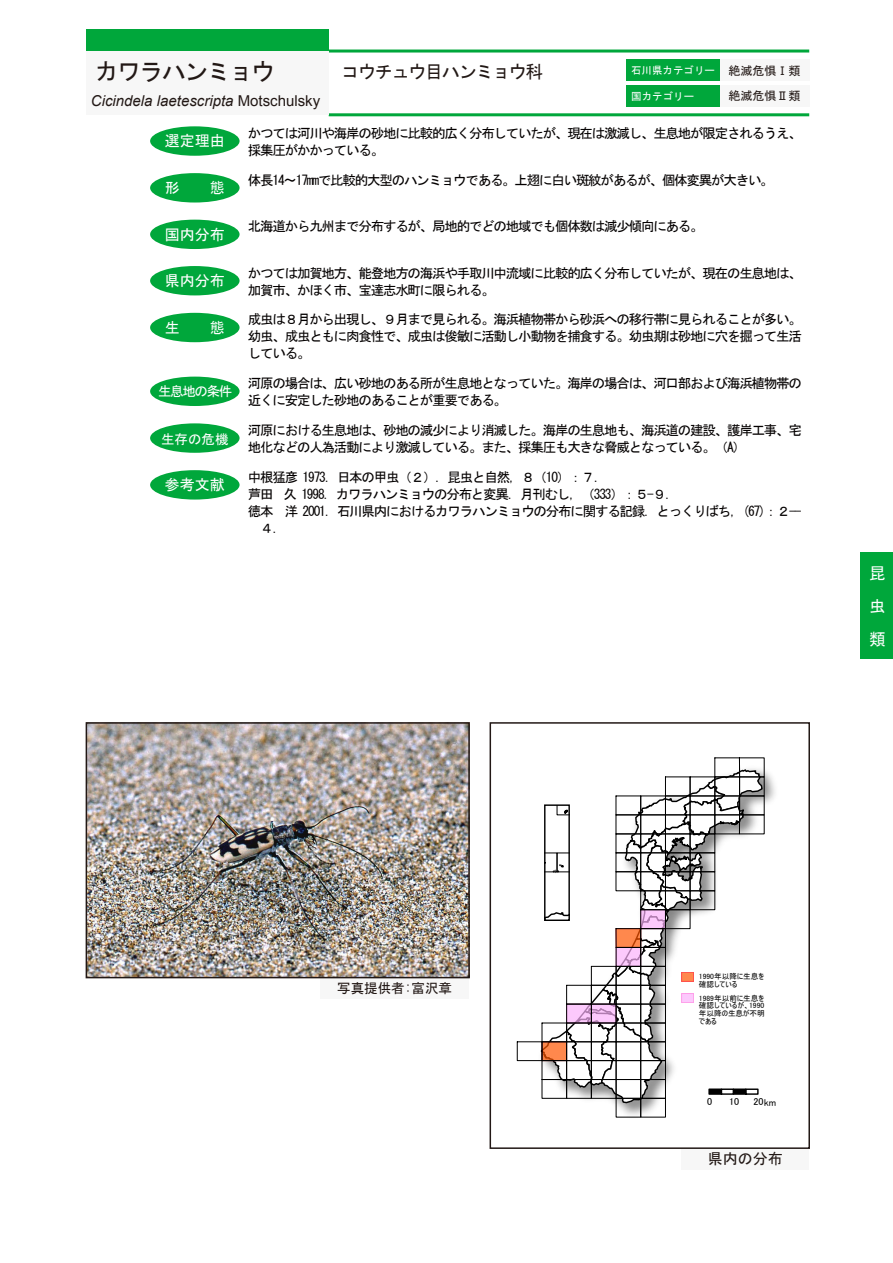
<style>
.page{position:relative;width:893px;height:1263px;background:#fff}
.page>*{position:absolute;margin:0;border:0;box-sizing:border-box;transform-origin:0 0}
.t1{font:24px "MS Gothic";letter-spacing:-.07em;color:#221815}
.t2{font:18px "MS Gothic";letter-spacing:-.07em;color:#221815}
.t3{font:16.5px/33px "MS Gothic";color:#fff;text-align:justify}
.t4{font:italic 15px "Arial";color:#221815}
.t5{font:15px "MS Gothic";color:#fff}
.t6{font:15px "MS Gothic";color:#221815}
.t7{font:13.5px/17px "MS Gothic";letter-spacing:-.09em;color:#040000}
.t8{font:13.5px "MS Gothic";letter-spacing:-.1em;color:#fff}
.t9{font:13.5px "MS Gothic";color:#221815}
.t10{font:12px "MS Gothic";color:#221815}
.t11{font:10.5px "MS Gothic";color:#fff}
.t12{font:10.05px "MS UI Gothic";color:#000}
.t13{font:7.65px/7.6px "MS UI Gothic";color:#000}
.s1{font-size:12px;color:#221815}
.s2{font-style:normal}
</style>
<div class="page">
<div style="left:720px;top:60px;width:89px;height:21px;background:#f7f7f7"></div>
<hr style="left:329px;top:50px;width:480px;height:3px;background:#00a73b">
<hr style="left:329px;top:113px;width:480px;height:3px;background:#00a73b">
<div style="left:626px;top:60px;width:94px;height:21px;background:#00a73b"></div>
<div style="left:86px;top:30px;width:243px;height:21px;background:#00a73b"></div>
<div style="left:86px;top:51px;width:243px;height:64px;background:#f7f7f7"></div>
<div style="left:720px;top:85px;width:89px;height:21px;background:#f7f7f7"></div>
<div style="left:626px;top:85px;width:94px;height:21px;background:#00a73b"></div>
<div style="left:150px;top:220px;width:90px;height:29px;background:#00a73b;border-radius:50%"></div>
<div style="left:150px;top:266px;width:90px;height:29px;background:#00a73b;border-radius:50%"></div>
<div style="left:150px;top:173px;width:90px;height:29px;background:#00a73b;border-radius:50%"></div>
<div style="left:150px;top:126px;width:90px;height:30px;background:#00a73b;border-radius:50%"></div>
<div style="left:150px;top:313px;width:90px;height:29px;background:#00a73b;border-radius:50%"></div>
<div style="left:150px;top:423px;width:90px;height:30px;background:#00a73b;border-radius:50%"></div>
<div style="left:150px;top:470px;width:90px;height:30px;background:#00a73b;border-radius:50%"></div>
<div style="left:150px;top:377px;width:90px;height:29px;background:#00a73b;border-radius:50%"></div>
<div style="left:682px;top:1148px;width:127px;height:21px;background:#f7f7f7"></div>
<div style="left:860px;top:553px;width:33px;height:106px;background:#00a73b"></div>
<div style="left:320px;top:978px;width:149px;height:21px;background:#f7f7f7"></div>
<img style="left:89px;top:725px;width:378px;height:250px">
<div style="left:86px;top:722px;width:384px;height:256px;border:2px solid #221815"></div>
<div style="left:490px;top:722px;width:320px;height:427px;border:2px solid #221815"></div>
<img style="left:506px;top:757px;width:285px;height:392px">
<div style="left:640px;top:1098px;width:26px;height:19px;border:1px solid #000"></div>
<div style="left:517px;top:1041px;width:25px;height:20px;border:1px solid #000"></div>
<svg style="left:539px;top:768px;width:225px;height:336px"></svg>
<div style="left:682px;top:972px;width:12px;height:9px;background:#ff884d"></div>
<div style="left:682px;top:993px;width:12px;height:9px;background:#fcc9fc"></div>
<div style="left:682px;top:993px;width:12px;height:9px;border:1px solid #ff73df"></div>
<div style="left:709px;top:1089px;width:12px;height:5px;background:#000"></div>
<div style="left:708px;top:1088px;width:14px;height:7px;border:1px solid #000"></div>
<div style="left:721px;top:1088px;width:13px;height:7px;border:1px solid #000"></div>
<div style="left:733px;top:1089px;width:13px;height:5px;background:#000"></div>
<div style="left:733px;top:1088px;width:13px;height:7px;border:1px solid #000"></div>
<div style="left:745px;top:1088px;width:14px;height:7px;border:1px solid #000"></div>
<div style="left:638px;top:730px;width:76px;height:38px;background:#fff"></div>
<h1 class="t1" style="left:95px;top:60px;width:182px">カワラハンミョウ</h1>
<h2 class="t2" style="left:341px;top:63px;width:204px">コウチュウ目ハンミョウ科</h2>
<p class="t11" style="left:631px;top:65px;width:171px">石川県カテゴリー <span class="s1">絶滅危惧Ⅰ類</span></p>
<p class="t11" style="left:631px;top:91px;width:64px">国カテゴリー</p>
<p class="t10" style="left:728px;top:89px;width:73px">絶滅危惧Ⅱ類</p>
<p class="t4" style="left:91px;top:91px;width:231px">Cicindela laetescripta <span class="s2">Motschulsky</span></p>
<p class="t5" style="left:165px;top:134px;width:61px">選定理由</p>
<p class="t5" style="left:165px;top:180px;width:61px">形　　態</p>
<p class="t5" style="left:165px;top:227px;width:61px">国内分布</p>
<p class="t5" style="left:165px;top:273px;width:61px">県内分布</p>
<p class="t5" style="left:165px;top:320px;width:61px">生　　態</p>
<p class="t8" style="left:158px;top:385px;width:76px">生息地の条件</p>
<p class="t8" style="left:161px;top:432px;width:69px">生存の危機</p>
<p class="t5" style="left:165px;top:477px;width:61px">参考文献</p>
<p class="t7" style="left:248px;top:125px;width:556px">かつては河川や海岸の砂地に比較的広く分布していたが、現在は激減し、生息地が限定されるうえ、採集圧がかかっている。</p>
<p class="t7" style="left:248px;top:171px;width:527px">体長14～17mmで比較的大型のハンミョウである。上翅に白い斑紋があるが、個体変異が大きい。</p>
<p class="t7" style="left:248px;top:218px;width:457px">北海道から九州まで分布するが、局地的でどの地域でも個体数は減少傾向にある。</p>
<p class="t7" style="left:248px;top:264px;width:556px">かつては加賀地方、能登地方の海浜や手取川中流域に比較的広く分布していたが、現在の生息地は、加賀市、かほく市、宝達志水町に限られる。</p>
<p class="t7" style="left:248px;top:311px;width:556px;text-align:justify">成虫は８月から出現し、９月まで見られる。海浜植物帯から砂浜への移行帯に見られることが多い。幼虫、成虫ともに肉食性で、成虫は俊敏に活動し小動物を捕食する。幼虫期は砂地に穴を掘って生活している。</p>
<p class="t7" style="left:248px;top:375px;width:556px">河原の場合は、広い砂地のある所が生息地となっていた。海岸の場合は、河口部および海浜植物帯の近くに安定した砂地のあることが重要である。</p>
<p class="t7" style="left:248px;top:422px;width:556px">河原における生息地は、砂地の減少により消滅した。海岸の生息地も、海浜道の建設、護岸工事、宅地化などの人為活動により激減している。また、採集圧も大きな脅威となっている。（A）</p>
<p class="t7" style="left:248px;top:468px;width:555px">中根猛彦 1973．日本の甲虫（２）．昆虫と自然，８（10）：７．<br>芦田 久 1998．カワラハンミョウの分布と変異．月刊むし，（333）：５-９．<br>徳本　洋 2001．石川県内におけるカワラハンミョウの分布に関する記録．とっくりばち，(67)：２--　４．</p>
<p class="t3" style="left:869px;top:556px;width:17px">昆虫類</p>
<p class="t9" style="left:337px;top:982px;width:116px">写真提供者:富沢章</p>
<p class="t13" style="left:699px;top:973px;width:67px">1990年以降に生息を確認している</p>
<p class="t13" style="left:699px;top:994px;width:68px;text-align:justify">1989年以前に生息を確認しているが、1990年以降の生息が不明である</p>
<p class="t12" style="left:707px;top:1096px;width:7px">0</p>
<p class="t12" style="left:729px;top:1096px;width:12px">10</p>
<p class="t12" style="left:753px;top:1097px;width:24px">20km</p>
<p class="t6" style="left:708px;top:1151px;width:76px">県内の分布</p>
</div>
